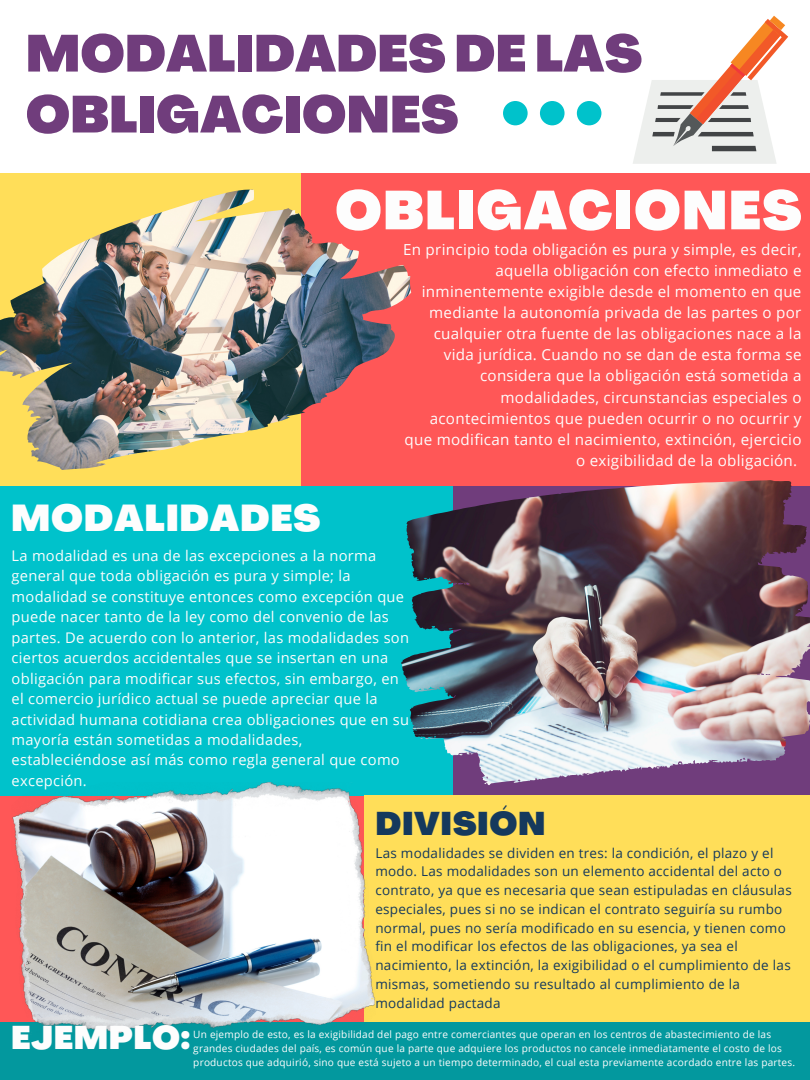
<style>
.page{position:relative;width:810px;height:1080px;background:#fff}
.page>*{position:absolute;margin:0;border:0;box-sizing:border-box;transform-origin:0 0}
.t1{font:900 53.69px "Agrandir";letter-spacing:.02em;color:#fdfdfd}
.t2{font:900 51.12px/60.9px "Agrandir";color:#703d7c}
.t3{font:900 36.75px "Agrandir";letter-spacing:.02em;color:#fdfdfd}
.t4{font:900 32.19px "Agrandir";letter-spacing:.02em;color:#15395d}
.t5{font:900 32.19px "Agrandir";letter-spacing:.02em;color:#fdfdfd}
.t6{font:15.19px/21.1px "Open Sans";letter-spacing:.02em;color:#fdfdfd;text-align:right}
.t7{font:14.69px/20.4px "Open Sans";letter-spacing:.02em;color:#fdfdfd}
.t8{font:13.5px/18.8px "Open Sans";letter-spacing:.02em;color:#15395d}
.t9{font:10.06px/14.1px "Open Sans";letter-spacing:.02em;color:#fdfdfd}
</style>
<div class="page">
<img style="left:453px;top:486px;width:357px;height:309px">
<div style="left:0;top:795px;width:365px;height:227px;background:#ff5757"></div>
<div style="left:0;top:483px;width:453px;height:312px;background:#00c2cb"></div>
<div style="left:0;top:174px;width:301px;height:312px;background:#ffde59"></div>
<div style="left:301px;top:174px;width:509px;height:312px;background:#ff5757"></div>
<div style="left:365px;top:795px;width:445px;height:227px;background:#ffde59"></div>
<div style="left:0;top:1022px;width:810px;height:58px;background:#03989e"></div>
<svg style="left:633px;top:16px;width:155px;height:148px"></svg>
<svg style="left:503px;top:101px;width:98px;height:24px"></svg>
<img style="left:0;top:190px;width:411px;height:280px">
<img style="left:758px;top:497px;width:52px;height:133px">
<img style="left:11px;top:782px;width:364px;height:252px">
<p class="t2" style="left:26px;top:28px;width:618px">MODALIDADES DE LAS<br>OBLIGACIONES</p>
<p class="t1" style="left:335px;top:189px;width:468px">OBLIGACIONES</p>
<p class="t3" style="left:11px;top:503px;width:311px">MODALIDADES</p>
<p class="t6" style="left:403px;top:238px;width:400px">En principio toda obligación es pura y simple, es decir, aquella obligación con efecto inmediato e inminentemente exigible desde el momento en que mediante la autonomía privada de las partes o por cualquier otra fuente de las obligaciones nace a la vida jurídica. Cuando no se dan de esta forma se considera que la obligación está sometida a modalidades, circunstancias especiales o acontecimientos que pueden ocurrir o no ocurrir y que modifican tanto el nacimiento, extinción, ejercicio o exigibilidad de la obligación.</p>
<p class="t7" style="left:12px;top:545px;width:399px">La modalidad es una de las excepciones a la norma general que toda obligación es pura y simple; la modalidad se constituye entonces como excepción que puede nacer tanto de la ley como del convenio de las partes. De acuerdo con lo anterior, las modalidades son ciertos acuerdos accidentales que se insertan en una obligación para modificar sus efectos, sin embargo, en el comercio jurídico actual se puede apreciar que la actividad humana cotidiana crea obligaciones que en su mayoría están sometidas a modalidades, estableciéndose así más como regla general que como excepción.</p>
<p class="t4" style="left:375px;top:810px;width:172px">DIVISIÓN</p>
<p class="t8" style="left:375px;top:843px;width:418px">Las modalidades se dividen en tres: la condición, el plazo y el modo. Las modalidades son un elemento accidental del acto o contrato, ya que es necesaria que sean estipuladas en cláusulas especiales, pues si no se indican el contrato seguiría su rumbo normal, pues no sería modificado en su esencia, y tienen como fin el modificar los efectos de las obligaciones, ya sea el nacimiento, la extinción, la exigibilidad o el cumplimiento de las mismas, sometiendo su resultado al cumplimiento de la modalidad pactada</p>
<p class="t5" style="left:11px;top:1025px;width:181px">EJEMPLO:</p>
<p class="t9" style="left:193px;top:1027px;width:603px">Un ejemplo de esto, es la exigibilidad del pago entre comerciantes que operan en los centros de abastecimiento de las grandes ciudades del país, es común que la parte que adquiere los productos no cancele inmediatamente el costo de los productos que adquirió, sino que está sujeto a un tiempo determinado, el cual esta previamente acordado entre las partes.</p>
</div>
